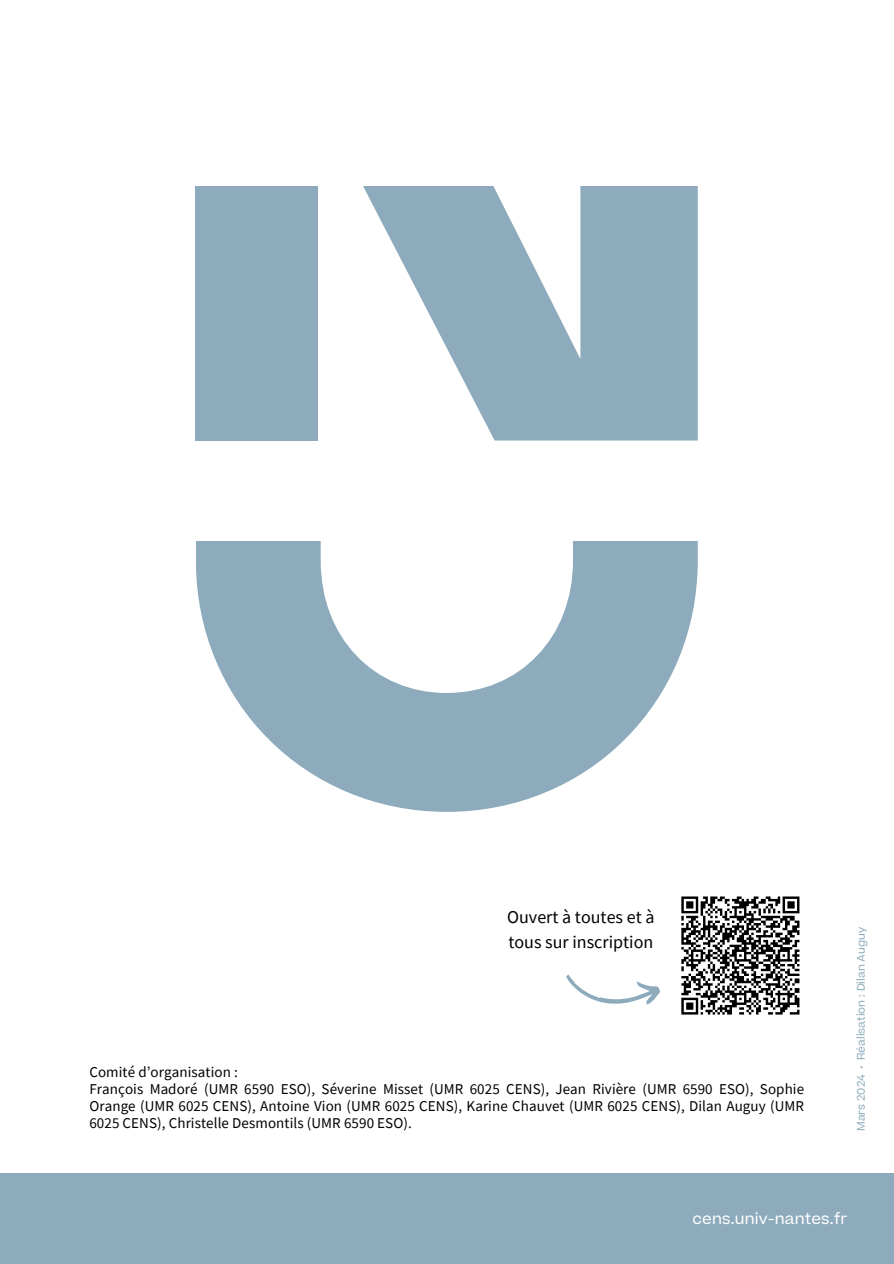
<style>
.page{position:relative;width:894px;height:1264px;background:#fff}
.page>*{position:absolute;margin:0;border:0;box-sizing:border-box;transform-origin:0 0}
.t1{font:18px/24.8px "Source Sans Pro";color:#000}
.t2{font:15px/16.8px "Source Sans Pro";letter-spacing:.005em;color:#000}
.t3{font:15px "Beatrice";letter-spacing:.01em;color:#fff}
.t4{font:10.5px "Beatrice";color:#8dabbc}
</style>
<div class="page">
<div style="left:196px;top:186px;width:122px;height:254px;background:#8dabbc"></div>
<svg style="left:196px;top:560px;width:501px;height:251px;fill:#8dabbc"></svg>
<svg style="left:363px;top:186px;width:334px;height:254px;fill:#8dabbc"></svg>
<div style="left:0;top:1173px;width:893px;height:90px;background:#8dabbc"></div>
<svg style="left:681px;top:896px;width:119px;height:119px"></svg>
<svg style="left:566px;top:974px;width:94px;height:31px"></svg>
<h2 class="t1" style="left:507px;top:904px;width:149px">Ouvert à toutes et à tous sur inscription</h2>
<p class="t2" style="left:89px;top:1063px;width:716px">Comité d’organisation :<br>François Madoré (UMR 6590 ESO), Séverine Misset (UMR 6025 CENS), Jean Rivière (UMR 6590 ESO), Sophie Orange (UMR 6025 CENS), Antoine Vion (UMR 6025 CENS), Karine Chauvet (UMR 6025 CENS), Dilan Auguy (UMR 6025 CENS), Christelle Desmontils (UMR 6590 ESO).</p>
<p class="t4" style="left:856px;top:1130px;width:205px;rotate:-90deg">Mars 2024 • Réalisation : Dilan Auguy</p>
<h1 class="t3" style="left:692px;top:1213px;width:156px">cens.univ-nantes.fr</h1>
</div>
